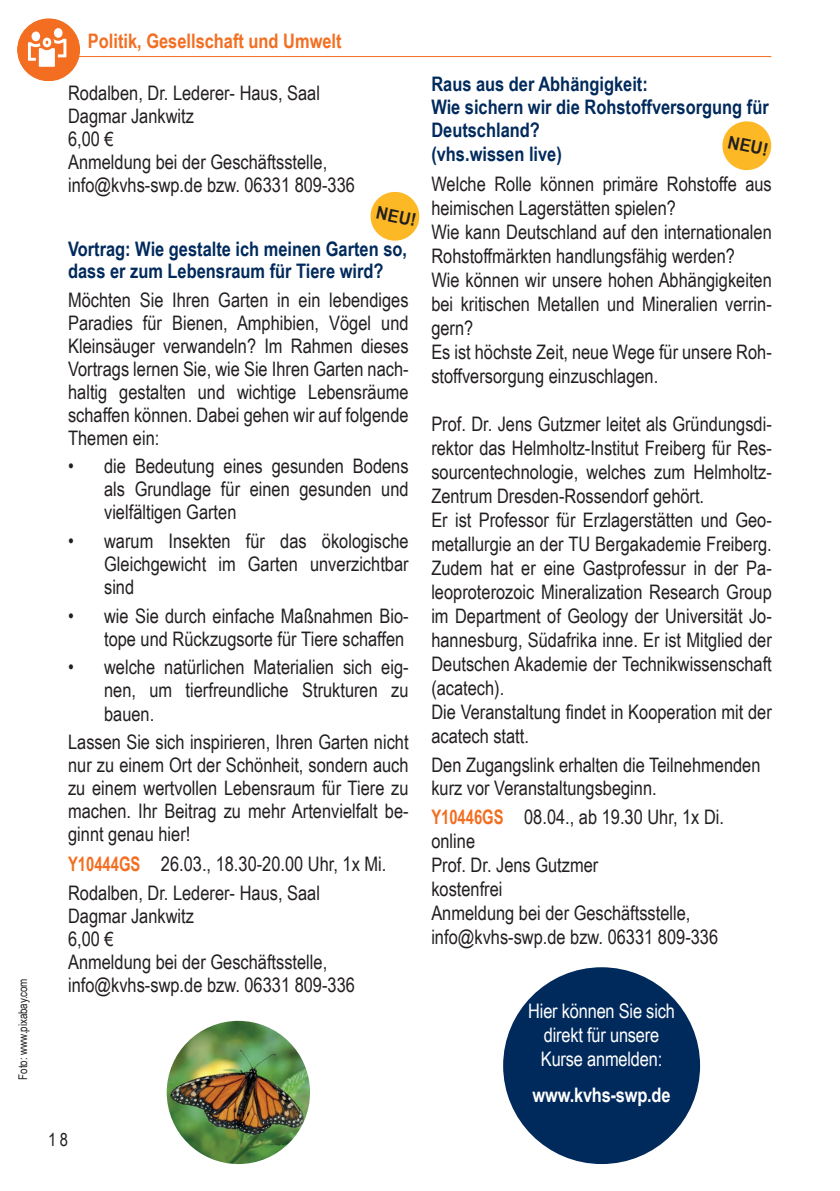
<style>
.page{position:relative;width:840px;height:1191px;background:#fff}
.page>*{position:absolute;margin:0;border:0;box-sizing:border-box;transform-origin:0 0}
.t1{font:20px/24px "Arial Narrow";color:#231f20}
.t2{font:700 20px/23.4px "Arial Narrow";color:#002a5c}
.t3{font:20px/24px "Arial Narrow";letter-spacing:-.01em;color:#fff;text-align:center}
.t4{font:700 20px "Arial Narrow";color:#f36e21}
.t5{font:700 20px "Arial Narrow";letter-spacing:-.01em;color:#fff}
.t6{font:18px "Arial Narrow";color:#231f20}
.t7{font:700 17.6px "Arial Narrow";color:#231f20;scale:1.14 1}
.t8{font:12px "Arial Narrow";letter-spacing:-.01em;color:#231f20}
.s1{font-weight:700;color:#f36e21}
</style>
<div class="page">
<svg style="left:17px;top:18px;width:63px;height:63px"></svg>
<hr style="left:79px;top:56px;width:691px;height:1px;background:#f36e21">
<svg style="left:370px;top:191px;width:50px;height:50px"></svg>
<img style="left:167px;top:1020px;width:143px;height:144px;border-radius:72px">
<svg style="left:722px;top:121px;width:50px;height:50px"></svg>
<div style="left:503px;top:967px;width:196px;height:197px;background:#002a5c;border-radius:50%"></div>
<p class="t8" style="left:14px;top:1080px;width:103px;rotate:-90deg">Foto: www.pixabay.com</p>
<p class="t4" style="left:88px;top:26px;width:255px">Politik, Gesellschaft und Umwelt</p>
<p class="t1" style="left:68px;top:80px;width:288px;line-height:23px">Rodalben, Dr. Lederer- Haus, Saal<br>Dagmar Jankwitz<br>6,00 €<br>Anmeldung bei der Geschäftsstelle, info@kvhs-swp.de bzw. 06331 809-336</p>
<p class="t7" style="left:379px;top:199px;width:37px;rotate:12deg">NEU!</p>
<p class="t2" style="left:68px;top:238px;width:340px;line-height:21.6px">Vortrag: Wie gestalte ich meinen Garten so, dass er zum Lebensraum für Tiere wird?</p>
<p class="t1" style="left:68px;top:287px;width:342px;line-height:23px;text-align:justify">Möchten Sie Ihren Garten in ein lebendiges Paradies für Bienen, Amphibien, Vögel und Kleinsäuger verwandeln? Im Rahmen dieses Vortrags lernen Sie, wie Sie Ihren Garten nach&shy;haltig gestalten und wichtige Lebensräume schaffen können. Dabei gehen wir auf folgende Themen ein:</p>
<p class="t1" style="left:104px;top:454px;width:306px;line-height:23px;text-align:justify;text-indent:-36px">• die Bedeutung eines gesunden Bodens als Grundlage für einen gesunden und vielfältigen Garten</p>
<p class="t1" style="left:104px;top:529px;width:306px;line-height:23px;text-align:justify;text-indent:-36px">• warum Insekten für das ökologische Gleichgewicht im Garten unverzichtbar sind</p>
<p class="t1" style="left:68px;top:603px;width:342px;line-height:23px;text-align:right">• wie Sie durch einfache Maßnahmen Bio&shy;tope und Rückzugsorte für Tiere schaffen</p>
<p class="t1" style="left:104px;top:655px;width:306px;line-height:23px;text-align:justify;text-indent:-36px">• welche natürlichen Materialien sich eig&shy;nen, um tierfreundliche Strukturen zu bauen.</p>
<p class="t1" style="left:68px;top:730px;width:342px;line-height:23px;text-align:justify">Lassen Sie sich inspirieren, Ihren Garten nicht nur zu einem Ort der Schönheit, sondern auch zu einem wertvollen Lebensraum für Tiere zu machen. Ihr Beitrag zu mehr Artenvielfalt be&shy;ginnt genau hier!</p>
<p class="t1" style="left:68px;top:849px;width:319px;line-height:28.6px"><span class="s1">Y10444GS</span> 26.03., 18.30-20.00 Uhr, 1x Mi.<br>Rodalben, Dr. Lederer- Haus, Saal</p>
<p class="t1" style="left:68px;top:903px;width:288px;line-height:23px">Dagmar Jankwitz<br>6,00 €<br>Anmeldung bei der Geschäftsstelle, info@kvhs-swp.de bzw. 06331 809-336</p>
<p class="t6" style="left:48px;top:1126px;width:21px">18</p>
<p class="t2" style="left:431px;top:71px;width:339px">Raus aus der Abhängigkeit:<br>Wie sichern wir die Rohstoffversorgung für<br>Deutschland?<br>(vhs.wissen live)</p>
<p class="t1" style="left:431px;top:171px;width:342px">Welche Rolle können primäre Rohstoffe aus heimischen Lagerstätten spielen?<br>Wie kann Deutschland auf den internationalen Rohstoffmärkten handlungsfähig werden?<br>Wie können wir unsere hohen Abhängigkeiten bei kritischen Metallen und Mineralien verrin&shy;gern?<br>Es ist höchste Zeit, neue Wege für unsere Roh&shy;stoffversorgung einzuschlagen.</p>
<p class="t1" style="left:431px;top:411px;width:342px">Prof. Dr. Jens Gutzmer leitet als Gründungsdi&shy;rektor das Helmholtz-Institut Freiberg für Res&shy;sourcentechnologie, welches zum Helmholtz-Zentrum Dresden-Rossendorf gehört.<br>Er ist Professor für Erzlagerstätten und Geo&shy;metallurgie an der TU Bergakademie Freiberg.<br>Zudem hat er eine Gastprofessur in der Pa&shy;leoproterozoic Mineralization Research Group im Department of Geology der Universität Jo&shy;hannesburg, Südafrika inne. Er ist Mitglied der Deutschen Akademie der Technikwissenschaft (acatech).<br>Die Veranstaltung findet in Kooperation mit der acatech statt.</p>
<p class="t1" style="left:431px;top:752px;width:330px;line-height:23px">Den Zugangslink erhalten die Teilnehmenden kurz vor Veranstaltungsbeginn.</p>
<p class="t1" style="left:431px;top:804px;width:294px"><span class="s1">Y10446GS</span> 08.04., ab 19.30 Uhr, 1x Di. online<br>Prof. Dr. Jens Gutzmer<br>kostenfrei<br>Anmeldung bei der Geschäftsstelle, info@kvhs-swp.de bzw. 06331 809-336</p>
<p class="t7" style="left:730px;top:128px;width:37px;rotate:12deg">NEU!</p>
<p class="t3" style="left:528px;top:998px;width:148px">Hier können Sie sich direkt für unsere<br>Kurse anmelden:</p>
<p class="t5" style="left:532px;top:1079px;width:139px">www.kvhs-swp.de</p>
</div>
